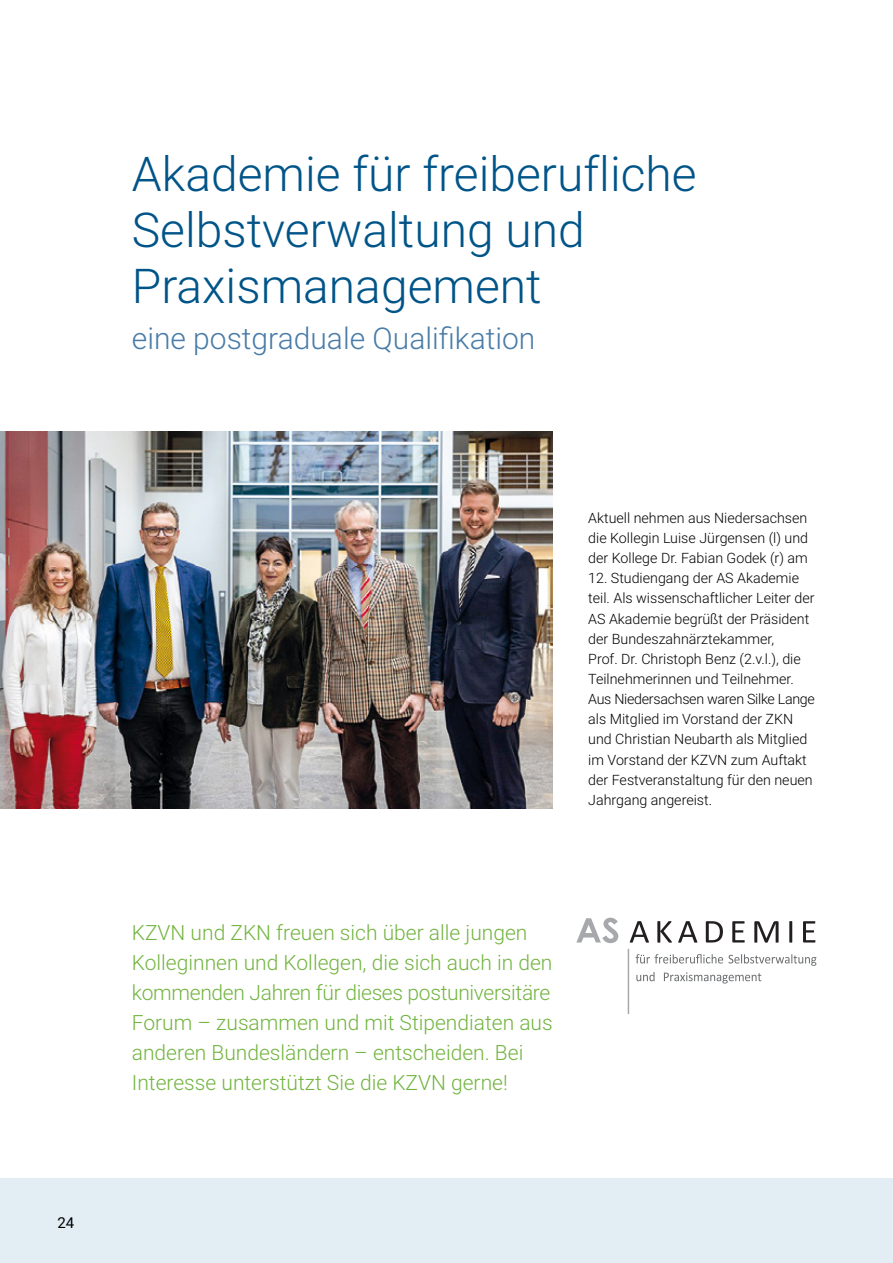
<style>
.page{position:relative;width:893px;height:1263px;background:#fff}
.page>*{position:absolute;margin:0;border:0;box-sizing:border-box;transform-origin:0 0}
.t1{font:300 48px/56.1px "Roboto";color:#005488}
.t2{font:300 30px "Roboto";color:#487ba7}
.t3{font:300 21px/30px "Roboto";color:#72b43f}
.t4{font:15px "Roboto";color:#000}
.t5{font:300 14.25px/20.1px "Roboto";color:#000;text-align:justify}
</style>
<div class="page">
<div style="left:0;top:1178px;width:893px;height:85px;background:#e2eef4"></div>
<hr style="left:628px;top:949px;width:1px;height:65px;background:#a6a8ac">
<svg style="left:576px;top:918px;width:42px;height:25px"></svg>
<svg style="left:630px;top:921px;width:19px;height:22px"></svg>
<svg style="left:657px;top:921px;width:15px;height:22px"></svg>
<svg style="left:678px;top:921px;width:19px;height:22px"></svg>
<svg style="left:706px;top:921px;width:17px;height:21px"></svg>
<svg style="left:732px;top:921px;width:13px;height:21px"></svg>
<svg style="left:754px;top:921px;width:25px;height:22px"></svg>
<svg style="left:789px;top:921px;width:3px;height:22px"></svg>
<svg style="left:803px;top:921px;width:12px;height:21px"></svg>
<svg style="left:636px;top:954px;width:180px;height:12px"></svg>
<svg style="left:636px;top:972px;width:19px;height:9px"></svg>
<svg style="left:664px;top:972px;width:97px;height:11px"></svg>
<img style="left:0;top:431px;width:553px;height:377px">
<h1 class="t1" style="left:132px;top:144px;width:566px">Akademie für freiberufliche<br>Selbstverwaltung und<br>Praxismanagement</h1>
<h2 class="t2" style="left:132px;top:317px;width:405px">eine postgraduale Qualifikation</h2>
<p class="t4" style="left:57px;top:1212px;width:18px">24</p>
<p class="t5" style="left:588px;top:507px;width:221px">Aktuell nehmen aus Niedersachsen die Kollegin Luise Jürgensen (l) und der Kollege Dr. Fabian Godek (r) am</p>
<p class="t5" style="left:588px;top:568px;width:228px;text-align:left">12. Studiengang der AS Akademie teil. Als wissenschaftlicher Leiter der AS Akademie begrüßt der Präsident der Bundeszahnärztekammer,<br>Prof. Dr. Christoph Benz (2.v.l.), die Teilnehmerinnen und Teilnehmer.<br>Aus Niedersachsen waren Silke Lange als Mitglied im Vorstand der ZKN und Christian Neubarth als Mitglied im Vorstand der KZVN zum Auftakt der Festveranstaltung für den neuen Jahrgang angereist.</p>
<p class="t3" style="left:132px;top:916px;width:422px">KZVN und ZKN freuen sich über alle jungen Kolleginnen und Kollegen, die sich auch in den kommenden Jahren für dieses postuniversitäre Forum – zusammen und mit Stipendiaten aus anderen Bundesländern – entscheiden. Bei Interesse unterstützt Sie die KZVN gerne!</p>
</div>
